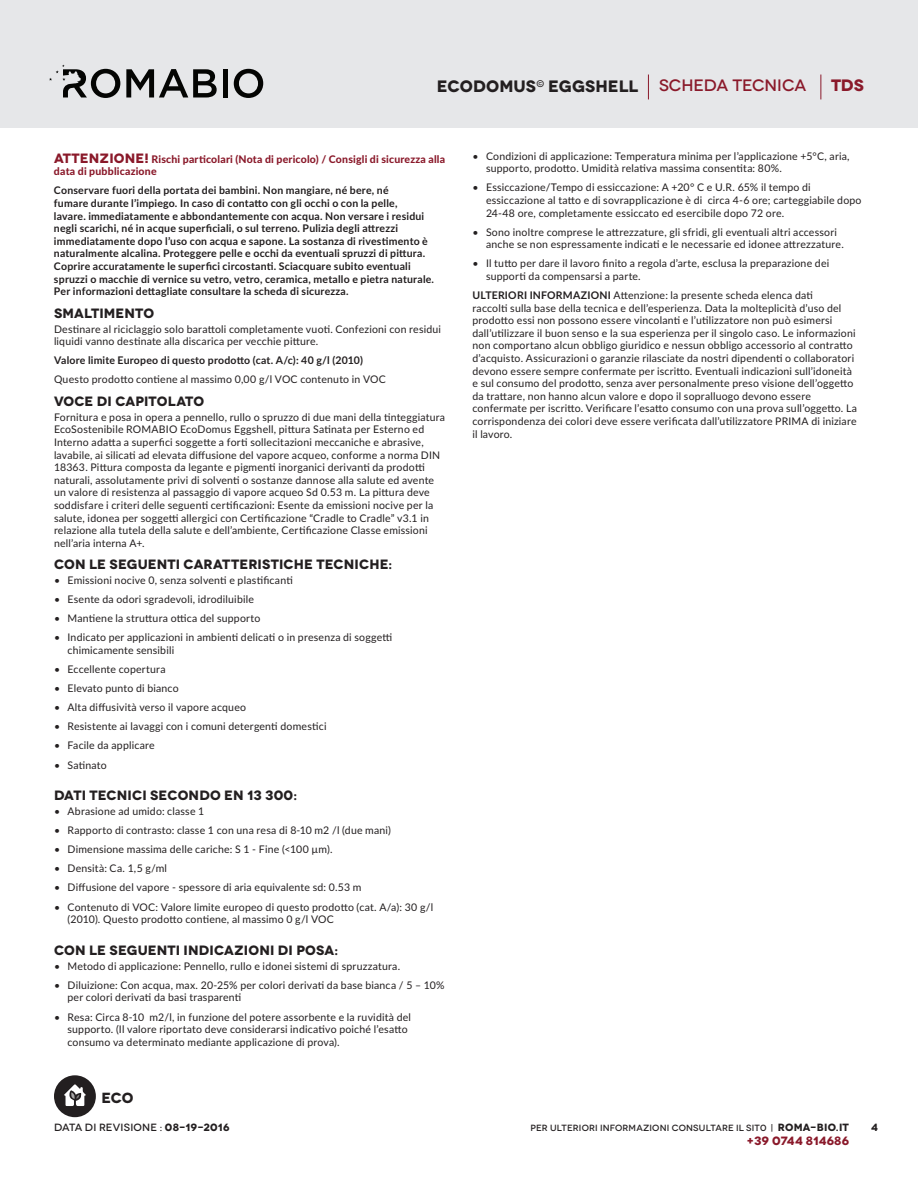
<style>
.page{position:relative;width:918px;height:1188px;background:#fff}
.page>*{position:absolute;margin:0;border:0;box-sizing:border-box;transform-origin:0 0}
.t1{font:700 16.5px "Novecentowide";letter-spacing:.005em;color:#231f20}
.t2{font:700 16.5px "Novecentowide";color:#8a192a}
.t3{font:700 14.7px "Novecentowide";color:#231f20}
.t4{font:700 13.5px "Novecentowide";letter-spacing:.005em;color:#231f20}
.t5{font:700 12px "Novecentowide";letter-spacing:.015em;color:#8a192a}
.t6{font:10.5px/12.6px "Lato";letter-spacing:.02em;color:#231f20}
.t7{font:700 10.5px/12.6px "Lato";letter-spacing:.02em;color:#231f20}
.t8{font:800 10.5px/12.6px "Lato";letter-spacing:.02em;color:#8a192a}
.t9{font:500 10.5px "Novecentowide";letter-spacing:.015em;color:#231f20}
.t10{font:700 10.5px "Novecentowide";color:#231f20}
.t11{font:500 9px "Novecentowide";letter-spacing:.02em;color:#231f20}
.s1{font-weight:500;color:#8a192a}
.s2{font-family:"Novecentowide";font-weight:700;font-size:13.5px}
.s3{font-weight:700}
.s4{font-weight:700;font-size:10.5px}
</style>
<div class="page">
<div style="left:0;top:0;width:918px;height:127px;background:#e6e7e9"></div>
<svg style="left:820px;top:75px;width:1px;height:24px"></svg>
<div style="left:54px;top:1075px;width:42px;height:42px;background:#231f20;border-radius:50%"></div>
<svg style="left:64px;top:1084px;width:22px;height:22px"></svg>
<svg style="left:126px;top:69px;width:91px;height:28px"></svg>
<hr style="left:223px;top:69px;width:4px;height:28px;background:#040503">
<svg style="left:234px;top:69px;width:29px;height:29px"></svg>
<svg style="left:49px;top:65px;width:71px;height:33px"></svg>
<svg style="left:648px;top:75px;width:1px;height:24px"></svg>
<h1 class="t1" style="left:437px;top:76px;width:371px">ECODOMUS<sup>©</sup> EGGSHELL <span class="s1">SCHEDA TECNICA</span></h1>
<h1 class="t2" style="left:831px;top:74px;width:34px">TDS</h1>
<p class="t8" style="left:54px;top:152px;width:393px"><span class="s2">ATTENZIONE!</span> Rischi particolari (Nota di pericolo) / Consigli di sicurezza alla data di pubblicazione</p>
<p class="t7" style="left:54px;top:184px;width:382px">Conservare fuori della portata dei bambini. Non mangiare, né bere, né<br>fumare durante l’impiego. In caso di contatto con gli occhi o con la pelle,<br>lavare. immediatamente e abbondantemente con acqua. Non versare i residui negli scarichi, né in acque superficiali, o sul terreno. Pulizia degli attrezzi immediatamente dopo l’uso con acqua e sapone. La sostanza di rivestimento è naturalmente alcalina. Proteggere pelle e occhi da eventuali spruzzi di pittura.<br>Coprire accuratamente le superfici circostanti. Sciacquare subito eventuali spruzzi o macchie di vernice su vetro, vetro, ceramica, metallo e pietra naturale.<br>Per informazioni dettagliate consultare la scheda di sicurezza.</p>
<p class="t4" style="left:54px;top:305px;width:102px">SMALTIMENTO</p>
<p class="t6" style="left:54px;top:322px;width:389px">Destinare al riciclaggio solo barattoli completamente vuoti. Confezioni con residui liquidi vanno destinate alla discarica per vecchie pitture.</p>
<p class="t7" style="left:54px;top:354px;width:311px">Valore limite Europeo di questo prodotto (cat. A/c): 40 g/l (2010)</p>
<p class="t6" style="left:54px;top:373px;width:333px">Questo prodotto contiene al massimo 0,00 g/l VOC contenuto in VOC</p>
<p class="t4" style="left:54px;top:393px;width:152px">VOCE DI CAPITOLATO</p>
<p class="t6" style="left:54px;top:410px;width:393px">Fornitura e posa in opera a pennello, rullo o spruzzo di due mani della tinteggiatura EcoSostenibile ROMABIO EcoDomus Eggshell, pittura Satinata per Esterno ed Interno adatta a superfici soggette a forti sollecitazioni meccaniche e abrasive, lavabile, ai silicati ad elevata diffusione del vapore acqueo, conforme a norma DIN 18363. Pittura composta da legante e pigmenti inorganici derivanti da prodotti naturali, assolutamente privi di solventi o sostanze dannose alla salute ed avente un valore di resistenza al passaggio di vapore acqueo Sd 0.53 m. La pittura deve soddisfare i criteri delle seguenti certificazioni: Esente da emissioni nocive per la salute, idonea per soggetti allergici con Certificazione “Cradle to Cradle” v3.1 in relazione alla tutela della salute e dell’ambiente, Certificazione Classe emissioni nell’aria interna A+.</p>
<p class="t4" style="left:54px;top:556px;width:340px">CON LE SEGUENTI CARATTERISTICHE TECNICHE:</p>
<p class="t6" style="left:54px;top:574px;width:240px">• Emissioni nocive 0, senza solventi e plastificanti</p>
<p class="t6" style="left:54px;top:593px;width:201px">• Esente da odori sgradevoli, idrodiluibile</p>
<p class="t6" style="left:54px;top:612px;width:208px">• Mantiene la struttura ottica del supporto</p>
<p class="t6" style="left:68px;top:631px;width:326px;text-indent:-14px">• Indicato per applicazioni in ambienti delicati o in presenza di soggetti chimicamente sensibili</p>
<p class="t6" style="left:54px;top:663px;width:113px">• Eccellente copertura</p>
<p class="t6" style="left:54px;top:682px;width:126px">• Elevato punto di bianco</p>
<p class="t6" style="left:54px;top:701px;width:194px">• Alta diffusività verso il vapore acqueo</p>
<p class="t6" style="left:54px;top:720px;width:274px">• Resistente ai lavaggi con i comuni detergenti domestici</p>
<p class="t6" style="left:54px;top:739px;width:102px">• Facile da applicare</p>
<p class="t6" style="left:54px;top:758px;width:54px">• Satinato</p>
<p class="t4" style="left:54px;top:787px;width:245px">DATI TECNICI SECONDO EN 13 300:</p>
<p class="t6" style="left:54px;top:805px;width:152px">• Abrasione ad umido: classe 1</p>
<p class="t6" style="left:54px;top:824px;width:339px">• Rapporto di contrasto: classe 1 con una resa di 8-10 m2 /l (due mani)</p>
<p class="t6" style="left:54px;top:843px;width:280px">• Dimensione massima delle cariche: S 1 - Fine (&lt;100 µm).</p>
<p class="t6" style="left:54px;top:862px;width:115px">• Densità: Ca. 1,5 g/ml</p>
<p class="t6" style="left:54px;top:881px;width:309px">• Diffusione del vapore - spessore di aria equivalente sd: 0.53 m</p>
<p class="t6" style="left:68px;top:900px;width:367px;text-indent:-14px">• Contenuto di VOC: Valore limite europeo di questo prodotto (cat. A/a): 30 g/l (2010). Questo prodotto contiene, al massimo 0 g/l VOC</p>
<p class="t4" style="left:54px;top:942px;width:286px">CON LE SEGUENTI INDICAZIONI DI POSA:</p>
<p class="t6" style="left:54px;top:959px;width:348px">• Metodo di applicazione: Pennello, rullo e idonei sistemi di spruzzatura.</p>
<p class="t6" style="left:68px;top:978px;width:379px;text-indent:-14px">• Diluizione: Con acqua, max. 20-25% per colori derivati da base bianca / 5 – 10% per colori derivati da basi trasparenti</p>
<p class="t6" style="left:68px;top:1010px;width:345px;text-indent:-14px">• Resa: Circa 8-10 m2/l, in funzione del potere assorbente e la ruvidità del supporto. (Il valore riportato deve considerarsi indicativo poiché l’esatto consumo va determinato mediante applicazione di prova).</p>
<h2 class="t3" style="left:101px;top:1088px;width:34px">ECO</h2>
<p class="t9" style="left:54px;top:1121px;width:177px">DATA DI REVISIONE : <span class="s3">08-19-2016</span></p>
<p class="t6" style="left:486px;top:149px;width:365px;text-indent:-14px">• Condizioni di applicazione: Temperatura minima per l’applicazione +5°C, aria, supporto, prodotto. Umidità relativa massima consentita: 80%.</p>
<p class="t6" style="left:486px;top:181px;width:377px;text-indent:-14px">• Essiccazione/Tempo di essiccazione: A +20° C e U.R. 65% il tempo di essiccazione al tatto e di sovrapplicazione è di circa 4-6 ore; carteggiabile dopo<br>24-48 ore, completamente essiccato ed esercibile dopo 72 ore.</p>
<p class="t6" style="left:486px;top:225px;width:359px;text-indent:-14px">• Sono inoltre comprese le attrezzature, gli sfridi, gli eventuali altri accessori anche se non espressamente indicati e le necessarie ed idonee attrezzature.</p>
<p class="t6" style="left:486px;top:257px;width:345px;text-indent:-14px">• Il tutto per dare il lavoro finito a regola d’arte, esclusa la preparazione dei supporti da compensarsi a parte.</p>
<p class="t6" style="left:472px;top:288px;width:386px"><span class="s3">ULTERIORI INFORMAZIONI</span> Attenzione: la presente scheda elenca dati<br>raccolti sulla base della tecnica e dell’esperienza. Data la molteplicità d’uso del prodotto essi non possono essere vincolanti e l’utilizzatore non può esimersi dall’utilizzare il buon senso e la sua esperienza per il singolo caso. Le informazioni non comportano alcun obbligo giuridico e nessun obbligo accessorio al contratto d’acquisto. Assicurazioni o garanzie rilasciate da nostri dipendenti o collaboratori devono essere sempre confermate per iscritto. Eventuali indicazioni sull’idoneità e sul consumo del prodotto, senza aver personalmente preso visione dell’oggetto da trattare, non hanno alcun valore e dopo il sopralluogo devono essere confermate per iscritto. Verificare l’esatto consumo con una prova sull’oggetto. La corrispondenza dei colori deve essere verificata dall’utilizzatore PRIMA di iniziare il lavoro.</p>
<p class="t11" style="left:530px;top:1122px;width:320px">PER ULTERIORI INFORMAZIONI CONSULTARE IL SIT0 | <span class="s4">ROMA-BIO.IT</span></p>
<p class="t10" style="left:871px;top:1121px;width:8px">4</p>
<p class="t5" style="left:746px;top:1133px;width:104px">+39 0744 814686</p>
</div>
